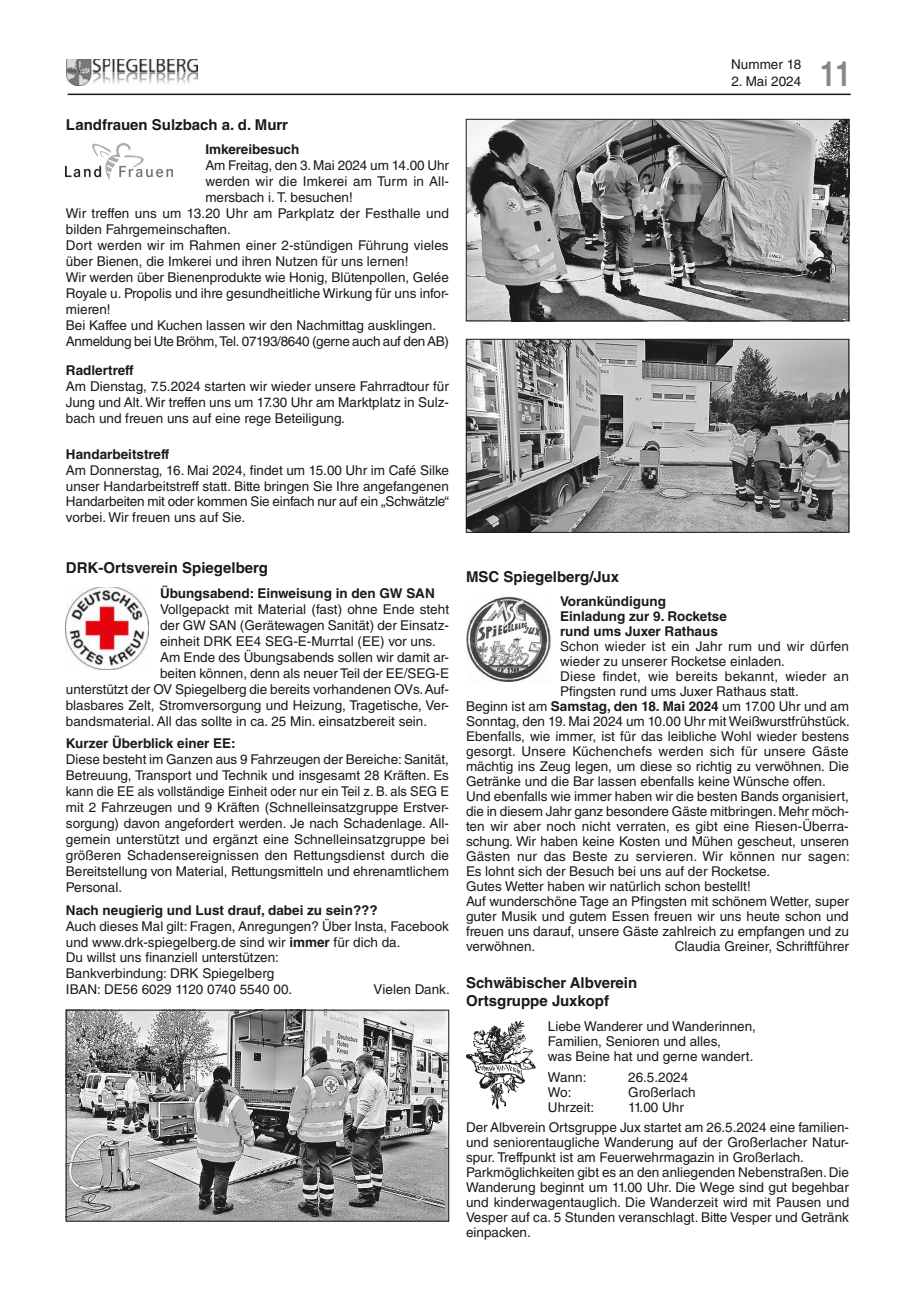
<style>
.page{position:relative;width:915px;height:1297px;background:#fff}
.page>*{position:absolute;margin:0;border:0;box-sizing:border-box;transform-origin:0 0}
.t1{font:700 34.5px "Helvetica LT Std";color:#868786;scale:.8 1}
.t2{font:700 15px/18px "Helvetica LT Std";color:#1a1a18}
.t3{font:13.5px/16px "Helvetica LT Std";color:#1a1a18;text-align:justify}
.t4{font:700 13.5px/15px "Helvetica LT Std";color:#1a1a18}
.t5{font:13.5px "Helvetica LT Std";letter-spacing:-.025em;color:#1a1a18}
.t6{font:13.5px "Helvetica LT Std";letter-spacing:.02em;color:#1a1a18}
.s1{font-weight:700}
</style>
<div class="page">
<hr style="left:68px;top:94px;width:782px;height:1px;background:#1a1a18">
<img style="left:66px;top:59px;width:132px;height:27px">
<img style="left:68px;top:1012px;width:379px;height:207px">
<div style="left:66px;top:1010px;width:383px;height:211px;border:1px solid #1a1a18"></div>
<img style="left:66px;top:143px;width:106px;height:37px">
<img style="left:66px;top:587px;width:83px;height:83px">
<img style="left:468px;top:121px;width:378px;height:198px">
<div style="left:466px;top:119px;width:382px;height:202px;border:1px solid #1a1a18"></div>
<img style="left:468px;top:341px;width:378px;height:189px">
<div style="left:466px;top:339px;width:382px;height:193px;border:1px solid #1a1a18"></div>
<img style="left:466px;top:596px;width:85px;height:86px">
<svg style="left:466px;top:1021px;width:70px;height:88px"></svg>
<p class="t2" style="left:66px;top:115px;width:223px">Landfrauen Sulzbach a. d. Murr</p>
<p class="t4" style="left:205px;top:142px;width:95px">Imkereibesuch</p>
<p class="t3" style="left:205px;top:158px;width:245px">Am Freitag, den 3. Mai 2024 um 14.00 Uhr</p>
<p class="t3" style="left:205px;top:173px;width:245px">werden wir die Imkerei am Turm in All-</p>
<p class="t3" style="left:205px;top:189px;width:149px">mersbach i. T. besuchen!</p>
<p class="t3" style="left:66px;top:205px;width:384px">Wir treffen uns um 13.20 Uhr am Parkplatz der Festhalle und</p>
<p class="t3" style="left:66px;top:221px;width:166px">bilden Fahrgemeinschaften.</p>
<p class="t3" style="left:66px;top:237px;width:384px">Dort werden wir im Rahmen einer 2-stündigen Führung vieles</p>
<p class="t3" style="left:66px;top:253px;width:344px">über Bienen, die Imkerei und ihren Nutzen für uns lernen!</p>
<p class="t3" style="left:66px;top:269px;width:384px">Wir werden über Bienenprodukte wie Honig, Blütenpollen, Gelée</p>
<p class="t3" style="left:66px;top:285px;width:384px">Royale u. Propolis und ihre gesundheitliche Wirkung für uns infor-</p>
<p class="t3" style="left:66px;top:301px;width:46px">mieren!</p>
<p class="t3" style="left:66px;top:317px;width:371px">Bei Kaffee und Kuchen lassen wir den Nachmittag ausklingen.</p>
<p class="t5" style="left:66px;top:334px;width:384px">Anmeldung bei Ute Bröhm, Tel. 07193/8640 (gerne auch auf den AB)</p>
<p class="t4" style="left:66px;top:363px;width:69px">Radlertreff</p>
<p class="t3" style="left:66px;top:379px;width:384px">Am Dienstag, 7.5.2024 starten wir wieder unsere Fahrradtour für Jung und Alt. Wir treffen uns um 17.30 Uhr am Marktplatz in Sulz&shy;bach und freuen uns auf eine rege Beteiligung.</p>
<p class="t4" style="left:66px;top:446px;width:105px">Handarbeitstreff</p>
<p class="t3" style="left:66px;top:462px;width:384px">Am Donnerstag, 16. Mai 2024, findet um 15.00 Uhr im Café Silke unser Handarbeitstreff statt. Bitte bringen Sie Ihre angefangenen Handarbeiten mit oder kommen Sie einfach nur auf ein „Schwätzle“ vorbei. Wir freuen uns auf Sie.</p>
<p class="t2" style="left:66px;top:559px;width:203px">DRK-Ortsverein Spiegelberg</p>
<p class="t4" style="left:160px;top:585px;width:276px">Übungsabend: Einweisung in den GW SAN</p>
<p class="t3" style="left:160px;top:601px;width:290px">Vollgepackt mit Material (fast) ohne Ende steht</p>
<p class="t3" style="left:160px;top:617px;width:290px">der GW SAN (Gerätewagen Sanität) der Einsatz-</p>
<p class="t3" style="left:160px;top:633px;width:277px">einheit DRK EE4 SEG-E-Murrtal (EE) vor uns.</p>
<p class="t3" style="left:160px;top:649px;width:290px">Am Ende des Übungsabends sollen wir damit ar-</p>
<p class="t3" style="left:160px;top:665px;width:290px">beiten können, denn als neuer Teil der EE/SEG-E</p>
<p class="t3" style="left:66px;top:681px;width:384px">unterstützt der OV Spiegelberg die bereits vorhandenen OVs. Auf-</p>
<p class="t3" style="left:66px;top:697px;width:384px">blasbares Zelt, Stromversorgung und Heizung, Tragetische, Ver-</p>
<p class="t3" style="left:66px;top:713px;width:362px">bandsmaterial. All das sollte in ca. 25 Min. einsatzbereit sein.</p>
<p class="t4" style="left:66px;top:736px;width:171px">Kurzer Überblick einer EE:</p>
<p class="t3" style="left:66px;top:751px;width:384px">Diese besteht im Ganzen aus 9 Fahrzeugen der Bereiche: Sanität, Betreuung, Transport und Technik und insgesamt 28 Kräften. Es kann die EE als vollständige Einheit oder nur ein Teil z. B. als SEG E mit 2 Fahrzeugen und 9 Kräften (Schnelleinsatzgruppe Erstver&shy;sorgung) davon angefordert werden. Je nach Schadenlage. All&shy;gemein unterstützt und ergänzt eine Schnelleinsatzgruppe bei größeren Schadensereignissen den Rettungsdienst durch die Bereitstellung von Material, Rettungsmitteln und ehrenamtlichem Personal.</p>
<p class="t4" style="left:66px;top:902px;width:313px">Nach neugierig und Lust drauf, dabei zu sein???</p>
<p class="t3" style="left:66px;top:918px;width:384px;text-align:left">Auch dieses Mal gilt: Fragen, Anregungen? Über Insta, Facebook und www.drk-spiegelberg.de sind wir <span class="s1">immer</span> für dich da.<br>Du willst uns finanziell unterstützen:<br>Bankverbindung: DRK Spiegelberg<br>IBAN: DE56 6029 1120 0740 5540 00.</p>
<p class="t3" style="left:373px;top:982px;width:78px">Vielen Dank.</p>
<p class="t3" style="left:731px;top:57px;width:71px">Nummer 18</p>
<p class="t3" style="left:731px;top:73px;width:71px">2. Mai 2024</p>
<h1 class="t1" style="left:819px;top:53px;width:40px">11</h1>
<p class="t2" style="left:466px;top:568px;width:154px">MSC Spiegelberg/Jux</p>
<p class="t4" style="left:560px;top:593px;width:168px">Vorankündigung<br>Einladung zur 9. Rocketse rund ums Juxer Rathaus</p>
<p class="t3" style="left:560px;top:638px;width:290px">Schon wieder ist ein Jahr rum und wir dürfen</p>
<p class="t3" style="left:560px;top:653px;width:226px">wieder zu unserer Rocketse einladen.</p>
<p class="t6" style="left:560px;top:668px;width:290px">Diese findet, wie bereits bekannt, wieder an</p>
<p class="t3" style="left:560px;top:683px;width:240px">Pfingsten rund ums Juxer Rathaus statt.</p>
<p class="t3" style="left:466px;top:698px;width:384px">Beginn ist am <span class="s1">Samstag, den 18. Mai 2024</span> um 17.00 Uhr und am</p>
<p class="t3" style="left:466px;top:713px;width:385px">Sonntag, den 19. Mai 2024 um 10.00 Uhr mit Weißwurstfrühstück.</p>
<p class="t3" style="left:466px;top:728px;width:384px">Ebenfalls, wie immer, ist für das leibliche Wohl wieder bestens</p>
<p class="t3" style="left:466px;top:743px;width:384px">gesorgt. Unsere Küchenchefs werden sich für unsere Gäste</p>
<p class="t3" style="left:466px;top:758px;width:384px">mächtig ins Zeug legen, um diese so richtig zu verwöhnen. Die</p>
<p class="t3" style="left:466px;top:773px;width:361px">Getränke und die Bar lassen ebenfalls keine Wünsche offen.</p>
<p class="t3" style="left:466px;top:788px;width:384px">Und ebenfalls wie immer haben wir die besten Bands organisiert,</p>
<p class="t3" style="left:466px;top:803px;width:384px">die in diesem Jahr ganz besondere Gäste mitbringen. Mehr möch-</p>
<p class="t3" style="left:466px;top:818px;width:384px">ten wir aber noch nicht verraten, es gibt eine Riesen-Überra-</p>
<p class="t3" style="left:466px;top:833px;width:384px">schung. Wir haben keine Kosten und Mühen gescheut, unseren</p>
<p class="t3" style="left:466px;top:848px;width:385px">Gästen nur das Beste zu servieren. Wir können nur sagen:</p>
<p class="t3" style="left:466px;top:863px;width:306px">Es lohnt sich der Besuch bei uns auf der Rocketse.</p>
<p class="t3" style="left:466px;top:878px;width:286px">Gutes Wetter haben wir natürlich schon bestellt!</p>
<p class="t3" style="left:466px;top:893px;width:384px">Auf wunderschöne Tage an Pfingsten mit schönem Wetter, super</p>
<p class="t3" style="left:466px;top:908px;width:384px">guter Musik und gutem Essen freuen wir uns heute schon und</p>
<p class="t3" style="left:466px;top:923px;width:384px">freuen uns darauf, unsere Gäste zahlreich zu empfangen und zu</p>
<p class="t3" style="left:466px;top:938px;width:71px">verwöhnen.</p>
<p class="t3" style="left:674px;top:938px;width:176px">Claudia Greiner, Schriftführer</p>
<p class="t2" style="left:466px;top:974px;width:173px">Schwäbischer Albverein<br>Ortsgruppe Juxkopf</p>
<p class="t3" style="left:547px;top:1019px;width:209px;line-height:15px;text-align:left">Liebe Wanderer und Wanderinnen,<br>Familien, Senioren und alles,<br>was Beine hat und gerne wandert.</p>
<p class="t3" style="left:547px;top:1069px;width:40px">Wann:</p>
<p class="t3" style="left:628px;top:1069px;width:62px">26.5.2024</p>
<p class="t3" style="left:547px;top:1084px;width:25px">Wo:</p>
<p class="t3" style="left:628px;top:1084px;width:69px">Großerlach</p>
<p class="t3" style="left:547px;top:1099px;width:48px">Uhrzeit:</p>
<p class="t3" style="left:466px;top:1097px;width:384px;line-height:20.5px;text-align:center">11.00 Uhr<br>Der Albverein Ortsgruppe Jux startet am 26.5.2024 eine familien-</p>
<p class="t3" style="left:466px;top:1135px;width:384px;line-height:15px;text-align:left">und seniorentaugliche Wanderung auf der Großerlacher Natur&shy;spur. Treffpunkt ist am Feuerwehrmagazin in Großerlach.<br>Parkmöglichkeiten gibt es an den anliegenden Nebenstraßen. Die Wanderung beginnt um 11.00 Uhr. Die Wege sind gut begehbar und kinderwagentauglich. Die Wanderzeit wird mit Pausen und Vesper auf ca. 5 Stunden veranschlagt. Bitte Vesper und Getränk einpacken.</p>
</div>
